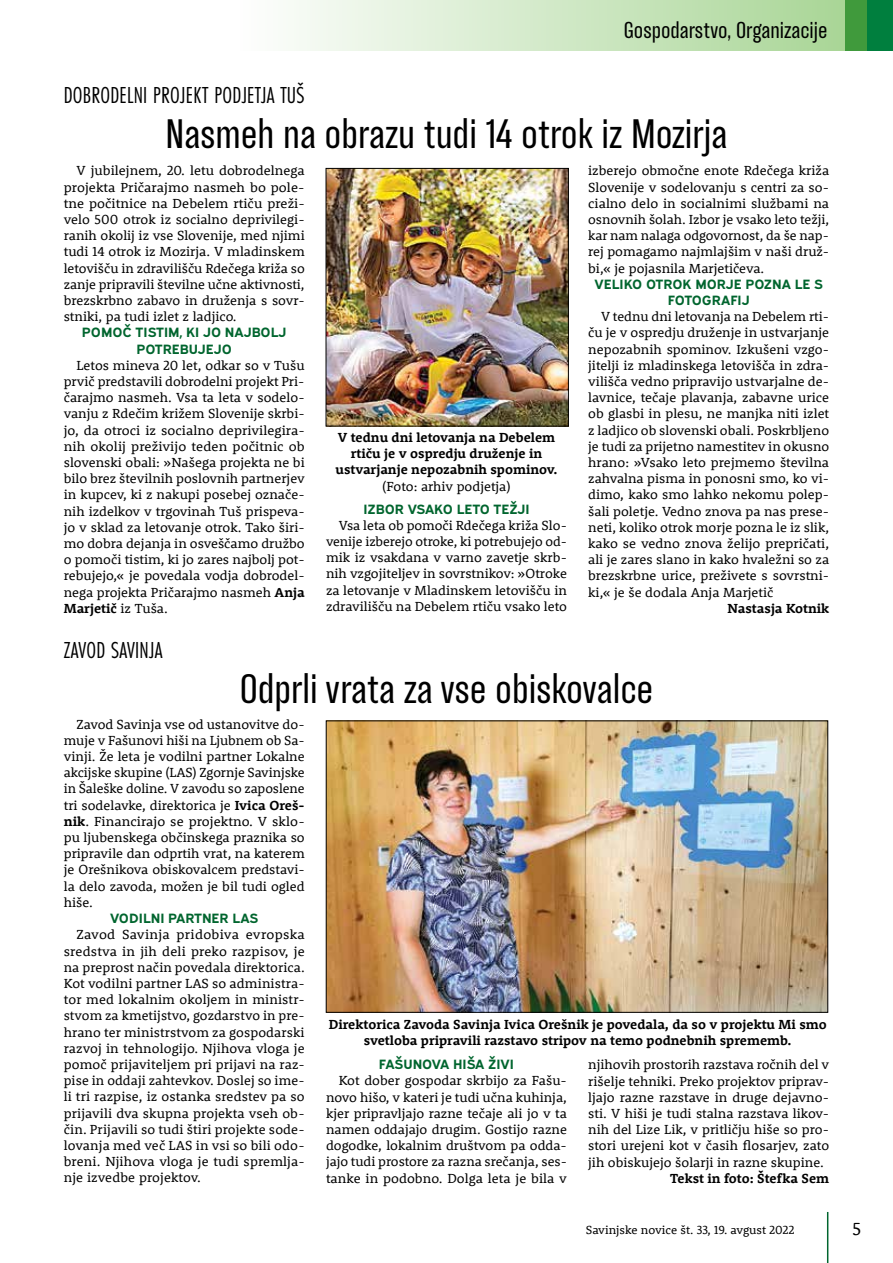
<style>
.page{position:relative;width:893px;height:1263px;background:#fff}
.page>*{position:absolute;margin:0;border:0;box-sizing:border-box;transform-origin:0 0}
.t1{font:37.5px "TT Backwards Sans Regular";color:#000}
.t2{font:24px "Futura PT Cond";letter-spacing:.01em;color:#000}
.t3{font:21px "TT Backwards Sans Regular";color:#000}
.t4{font:18px "Rooney";color:#000}
.t5{font:13.5px/16.2px "Rooney";color:#000;text-align:justify}
.t6{font:700 13.5px/16.2px "Rooney";color:#000;text-align:center}
.t7{font:700 13.5px/16.2px "Expressway Rg";color:#00652e;text-align:center}
.t8{font:12px "Rooney";color:#000}
.s1{font-weight:700}
</style>
<div class="page">
<div style="left:240px;top:0;width:653px;height:51px;background:linear-gradient(to right,#fefefe,#a2d28e)"></div>
<hr style="left:827px;top:1212px;width:1px;height:51px;background:#00652e">
<div style="left:846px;top:0;width:23px;height:51px;background:#409a3c"></div>
<div style="left:867px;top:0;width:26px;height:51px;background:#007f3e"></div>
<img style="left:328px;top:170px;width:239px;height:254px">
<div style="left:326px;top:168px;width:243px;height:258px;border:1px solid #000"></div>
<img style="left:328px;top:723px;width:498px;height:287px">
<h3 class="t3" style="left:624px;top:16px;width:205px">Gospodarstvo, Organizacije</h3>
<h2 class="t2" style="left:64px;top:81px;width:242px">DOBRODELNI PROJEKT PODJETJA TUŠ</h2>
<h1 class="t1" style="left:166px;top:110px;width:563px">Nasmeh na obrazu tudi 14 otrok iz Mozirja</h1>
<p class="t5" style="left:64px;top:162px;width:243px;text-indent:13px">V jubilejnem, 20. letu dobrodelnega projekta Pričarajmo nasmeh bo pole&shy;tne počitnice na Debelem rtiču preži&shy;velo 500 otrok iz socialno deprivilegi&shy;ranih okolij iz vse Slovenije, med njimi tudi 14 otrok iz Mozirja. V mladinskem letovišču in zdravilišču Rdečega križa so zanje pripravili številne učne aktivnosti, brezskrbno zabavo in druženja s sovr&shy;stniki, pa tudi izlet z ladjico.</p>
<p class="t7" style="left:82px;top:323px;width:206px">POMOČ TISTIM, KI JO NAJBOLJ<br>POTREBUJEJO</p>
<p class="t5" style="left:64px;top:357px;width:242px;text-indent:13px">Letos mineva 20 let, odkar so v Tušu prvič predstavili dobrodelni projekt Pri&shy;čarajmo nasmeh. Vsa ta leta v sodelo&shy;vanju z Rdečim križem Slovenije skrbi&shy;jo, da otroci iz socialno deprivilegira&shy;nih okolij preživijo teden počitnic ob slovenski obali: »Našega projekta ne bi bilo brez številnih poslovnih partnerjev in kupcev, ki z nakupi posebej označe&shy;nih izdelkov v trgovinah Tuš prispeva&shy;jo v sklad za letovanje otrok. Tako širi&shy;mo dobra dejanja in osveščamo družbo o pomoči tistim, ki jo zares najbolj pot&shy;rebujejo,« je povedala vodja dobrodel&shy;nega projekta Pričarajmo nasmeh <span class="s1">Anja Marjetič</span> iz Tuša.</p>
<h2 class="t2" style="left:64px;top:636px;width:100px">ZAVOD SAVINJA</h2>
<p class="t6" style="left:335px;top:429px;width:223px">V tednu dni letovanja na Debelem rtiču je v ospredju druženje in ustvarjanje nepozabnih spominov.</p>
<p class="t5" style="left:382px;top:477px;width:130px">(Foto: arhiv podjetja)</p>
<p class="t7" style="left:363px;top:499px;width:167px">IZBOR VSAKO LETO TEŽJI</p>
<p class="t5" style="left:326px;top:517px;width:242px;text-indent:13px">Vsa leta ob pomoči Rdečega križa Slo&shy;venije izberejo otroke, ki potrebujejo od&shy;mik iz vsakdana v varno zavetje skrb&shy;nih vzgojiteljev in sovrstnikov: »Otroke za letovanje v Mladinskem letovišču in zdravilišču na Debelem rtiču vsako leto</p>
<p class="t5" style="left:588px;top:162px;width:243px">izberejo območne enote Rdečega križa Slovenije v sodelovanju s centri za so&shy;cialno delo in socialnimi službami na osnovnih šolah. Izbor je vsako leto težji, kar nam nalaga odgovornost, da še nap&shy;rej pomagamo najmlajšim v naši druž&shy;bi,« je pojasnila Marjetičeva.</p>
<p class="t7" style="left:594px;top:274px;width:230px">VELIKO OTROK MORJE POZNA LE S<br>FOTOGRAFIJ</p>
<p class="t5" style="left:588px;top:308px;width:243px;text-indent:13px">V tednu dni letovanja na Debelem rti&shy;ču je v ospredju druženje in ustvarjanje nepozabnih spominov. Izkušeni vzgo&shy;jitelji iz mladinskega letovišča in zdra&shy;vilišča vedno pripravijo ustvarjalne de&shy;lavnice, tečaje plavanja, zabavne urice ob glasbi in plesu, ne manjka niti izlet z ladjico ob slovenski obali. Poskrbljeno je tudi za prijetno namestitev in okusno hrano: »Vsako leto prejmemo številna zahvalna pisma in ponosni smo, ko vi&shy;dimo, kako smo lahko nekomu polep&shy;šali poletje. Vedno znova pa nas prese&shy;neti, koliko otrok morje pozna le iz slik, kako se vedno znova želijo prepričati, ali je zares slano in kako hvaležni so za brezskrbne urice, preživete s sovrstni&shy;ki,« je še dodala Anja Marjetič</p>
<p class="t6" style="left:727px;top:600px;width:103px">Nastasja Kotnik</p>
<h1 class="t1" style="left:240px;top:665px;width:415px">Odprli vrata za vse obiskovalce</h1>
<p class="t5" style="left:64px;top:715px;width:242px;text-indent:13px">Zavod Savinja vse od ustanovitve do&shy;muje v Fašunovi hiši na Ljubnem ob Sa&shy;vinji. Že leta je vodilni partner Lokalne akcijske skupine (LAS) Zgornje Savinjske in Šaleške doline. V zavodu so zaposlene tri sodelavke, direktorica je <span class="s1">Ivica Oreš&shy;nik</span>. Financirajo se projektno. V sklo&shy;pu ljubenskega občinskega praznika so pripravile dan odprtih vrat, na katerem je Orešnikova obiskovalcem predstavi&shy;la delo zavoda, možen je bil tudi ogled hiše.</p>
<p class="t7" style="left:110px;top:909px;width:150px">VODILNI PARTNER LAS</p>
<p class="t5" style="left:64px;top:926px;width:243px;text-indent:13px">Zavod Savinja pridobiva evropska sredstva in jih deli preko razpisov, je na preprost način povedala direktorica.<br>Kot vodilni partner LAS so administra&shy;tor med lokalnim okoljem in ministr&shy;stvom za kmetijstvo, gozdarstvo in pre&shy;hrano ter ministrstvom za gospodarski razvoj in tehnologijo. Njihova vloga je pomoč prijaviteljem pri prijavi na raz&shy;pise in oddaji zahtevkov. Doslej so ime&shy;li tri razpise, iz ostanka sredstev pa so prijavili dva skupna projekta vseh ob&shy;čin. Prijavili so tudi štiri projekte sode&shy;lovanja med več LAS in vsi so bili odo&shy;breni. Njihova vloga je tudi spremlja&shy;nje izvedbe projektov.</p>
<p class="t6" style="left:329px;top:1016px;width:499px">Direktorica Zavoda Savinja Ivica Orešnik je povedala, da so v projektu Mi smo svetloba pripravili razstavo stripov na temo podnebnih sprememb.</p>
<p class="t7" style="left:379px;top:1055px;width:137px">FAŠUNOVA HIŠA ŽIVI</p>
<p class="t5" style="left:326px;top:1072px;width:242px;text-indent:13px">Kot dober gospodar skrbijo za Fašu&shy;novo hišo, v kateri je tudi učna kuhinja, kjer pripravljajo razne tečaje ali jo v ta namen oddajajo drugim. Gostijo razne dogodke, lokalnim društvom pa odda&shy;jajo tudi prostore za razna srečanja, ses&shy;tanke in podobno. Dolga leta je bila v</p>
<p class="t5" style="left:588px;top:1056px;width:242px">njihovih prostorih razstava ročnih del v rišelje tehniki. Preko projektov priprav&shy;ljajo razne razstave in druge dejavno&shy;sti. V hiši je tudi stalna razstava likov&shy;nih del Lize Lik, v pritličju hiše so pro&shy;stori urejeni kot v časih flosarjev, zato jih obiskujejo šolarji in razne skupine.</p>
<p class="t6" style="left:670px;top:1169px;width:160px">Tekst in foto: Štefka Sem</p>
<p class="t8" style="left:586px;top:1221px;width:210px">Savinjske novice št. 33, 19. avgust 2022</p>
<h3 class="t4" style="left:852px;top:1216px;width:10px">5</h3>
</div>
